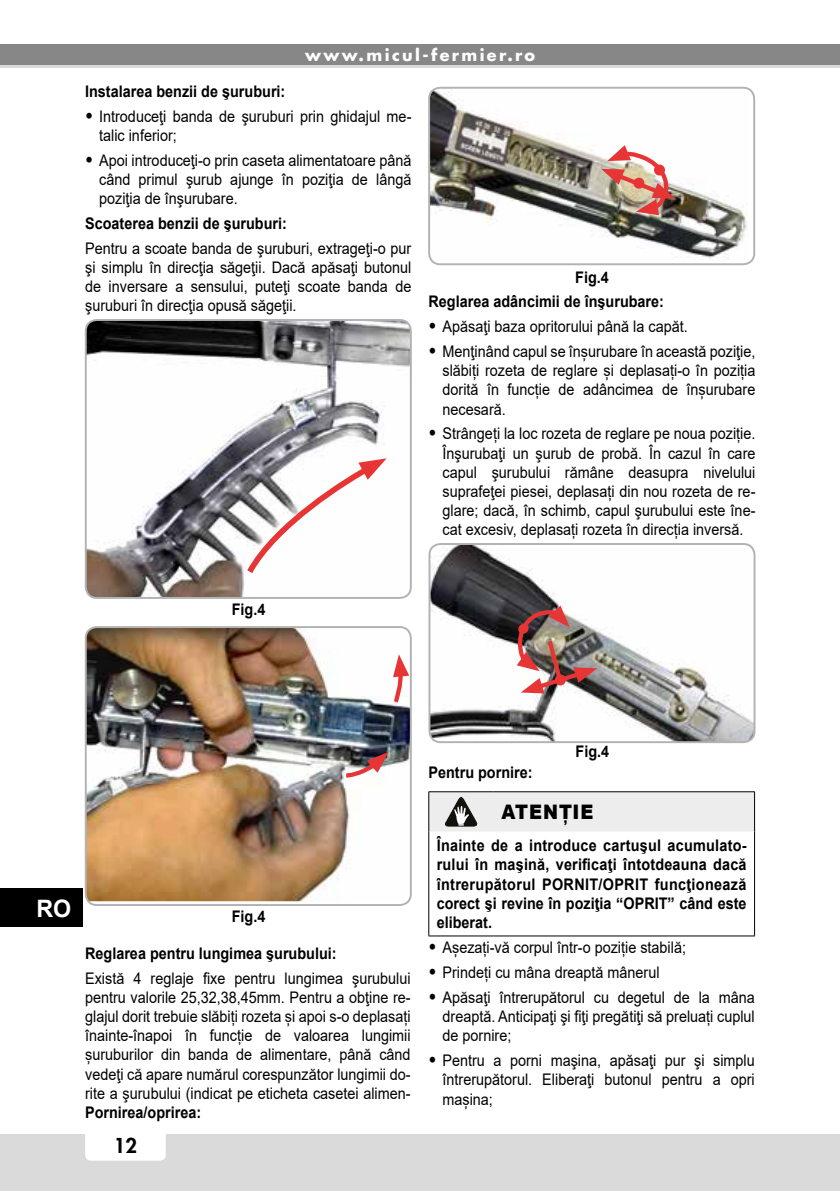
<style>
.page{position:relative;width:840px;height:1191px;background:#fff}
.page>*{position:absolute;margin:0;border:0;box-sizing:border-box;transform-origin:0 0}
.t1{font:700 24px "Arial";color:#fff}
.t2{font:900 20px "Arial";letter-spacing:.05em;color:#000;scale:.9 1}
.t3{font:800 20px "Futura";color:#000}
.t4{font:16px/19.2px "Arial";color:#000;text-align:justify;scale:.9 1}
.t5{font:700 16px/19.2px "Arial";color:#000;text-align:justify;scale:.9 1}
.t6{font:700 16px "Futura";letter-spacing:.15em;color:#fff}
.s1{font-weight:900;font-size:18px}
</style>
<div class="page">
<div style="left:0;top:1134px;width:839px;height:57px;background:#dadada"></div>
<div style="left:85px;top:1120px;width:81px;height:40px;background:#fff;border-radius:6px"></div>
<div style="left:0;top:44px;width:839px;height:24px;background:#878787"></div>
<hr style="left:0;top:65px;width:839px;height:3px;background:#dadada">
<div style="left:0;top:888px;width:82px;height:39px;background:#000"></div>
<hr style="left:753px;top:831px;width:1px;height:104px;background:#000">
<hr style="left:428px;top:831px;width:1px;height:104px;background:#000">
<hr style="left:428px;top:935px;width:65px;height:1px;background:#000">
<hr style="left:493px;top:935px;width:261px;height:1px;background:#000">
<svg style="left:428px;top:791px;width:326px;height:40px;background:#dfdfdf"></svg>
<img style="left:88px;top:320px;width:322px;height:277px">
<div style="left:85px;top:319px;width:326px;height:280px;border:2px solid #b3b2b2;border-radius:11px"></div>
<img style="left:88px;top:628px;width:322px;height:273px">
<div style="left:85px;top:626px;width:326px;height:280px;border:2px solid #b3b2b2;border-radius:11px"></div>
<svg style="left:242px;top:458px;width:144px;height:121px"></svg>
<svg style="left:342px;top:752px;width:46px;height:28px"></svg>
<svg style="left:391px;top:654px;width:18px;height:52px"></svg>
<img style="left:431px;top:90px;width:316px;height:172px">
<div style="left:428px;top:87px;width:326px;height:178px;border:2px solid #b3b2b2;border-radius:11px"></div>
<img style="left:600px;top:145px;width:75px;height:70px">
<img style="left:431px;top:545px;width:323px;height:196px">
<div style="left:428px;top:543px;width:327px;height:200px;border:2px solid #b3b2b2;border-radius:11px"></div>
<img style="left:514px;top:605px;width:83px;height:88px">
<p class="t6" style="left:305px;top:44px;width:231px">www.micul-fermier.ro</p>
<p class="t5" style="left:85px;top:82px;width:224px">Instalarea benzii de şuruburi:</p>
<p class="t4" style="left:99px;top:106px;width:348px;text-indent:-14px"><span class="s1">•</span> Introduceţi banda de şuruburi prin ghidajul me&shy;talic inferior;</p>
<p class="t4" style="left:99px;top:150px;width:348px;text-indent:-14px"><span class="s1">•</span> Apoi introduceţi-o prin caseta alimentatoare până când primul şurub ajunge în poziţia de lângă poziţia de înşurubare.</p>
<p class="t5" style="left:85px;top:214px;width:226px">Scoaterea benzii de şuruburi:</p>
<p class="t4" style="left:85px;top:238px;width:364px">Pentru a scoate banda de şuruburi, extrageţi-o pur şi simplu în direcţia săgeţii. Dacă apăsaţi butonul de inversare a sensului, puteţi scoate banda de şuruburi în direcţia opusă săgeţii.</p>
<p class="t5" style="left:575px;top:267px;width:39px">Fig.4</p>
<p class="t5" style="left:428px;top:292px;width:263px">Reglarea adâncimii de înşurubare:</p>
<p class="t4" style="left:428px;top:317px;width:289px"><span class="s1">•</span> Apăsaţi baza opritorului până la capăt.</p>
<p class="t4" style="left:442px;top:341px;width:349px;text-indent:-14px"><span class="s1">•</span> Menţinând capul se înșurubare în această poziţie, slăbiți rozeta de reglare și deplasați-o în poziția dorită în funcție de adâncimea de înșurubare necesară.</p>
<p class="t4" style="left:442px;top:424px;width:349px;text-indent:-14px"><span class="s1">•</span> Strângeți la loc rozeta de reglare pe noua poziție.<br>Înşurubaţi un şurub de probă. În cazul în care capul şurubului rămâne deasupra nivelului suprafeţei piesei, deplasați din nou rozeta de re&shy;glare; dacă, în schimb, capul şurubului este îne&shy;cat excesiv, deplasați rozeta în direcția inversă.</p>
<p class="t5" style="left:232px;top:600px;width:39px">Fig.4</p>
<h1 class="t1" style="left:36px;top:891px;width:36px">RO</h1>
<p class="t5" style="left:232px;top:907px;width:39px">Fig.4</p>
<p class="t5" style="left:85px;top:943px;width:281px">Reglarea pentru lungimea şurubului:</p>
<p class="t4" style="left:85px;top:968px;width:363px">Există 4 reglaje fixe pentru lungimea şurubului pentru valorile 25,32,38,45mm. Pentru a obţine re&shy;glajul dorit trebuie slăbiți rozeta și apoi s-o deplasați înainte-înapoi în funcție de valoarea lungimii șuruburilor din banda de alimentare, până când vedeţi că apare numărul corespunzător lungimii do&shy;rite a şurubului (indicat pe eticheta casetei alimen-</p>
<p class="t5" style="left:85px;top:1103px;width:130px">Pornirea/oprirea:</p>
<p class="t3" style="left:114px;top:1132px;width:25px">12</p>
<p class="t5" style="left:575px;top:742px;width:39px">Fig.4</p>
<p class="t5" style="left:428px;top:762px;width:117px">Pentru pornire:</p>
<p class="t2" style="left:501px;top:797px;width:104px">ATENȚIE</p>
<p class="t5" style="left:436px;top:836px;width:345px">Înainte de a introduce cartuşul acumulato&shy;rului în maşină, verificaţi întotdeauna dacă întrerupătorul PORNIT/OPRIT funcţionează corect şi revine în poziţia “OPRIT” când este eliberat.</p>
<p class="t4" style="left:428px;top:937px;width:287px"><span class="s1">•</span> Așezați-vă corpul într-o poziție stabilă;</p>
<p class="t4" style="left:428px;top:962px;width:258px"><span class="s1">•</span> Prindeți cu mâna dreaptă mânerul</p>
<p class="t4" style="left:442px;top:987px;width:348px;text-indent:-14px"><span class="s1">•</span> Apăsaţi întrerupătorul cu degetul de la mâna dreaptă. Anticipaţi şi fiţi pregătiţi să preluați cuplul de pornire;</p>
<p class="t4" style="left:442px;top:1050px;width:348px;text-indent:-14px"><span class="s1">•</span> Pentru a porni maşina, apăsaţi pur şi simplu întrerupătorul. Eliberaţi butonul pentru a opri mașina;</p>
</div>
